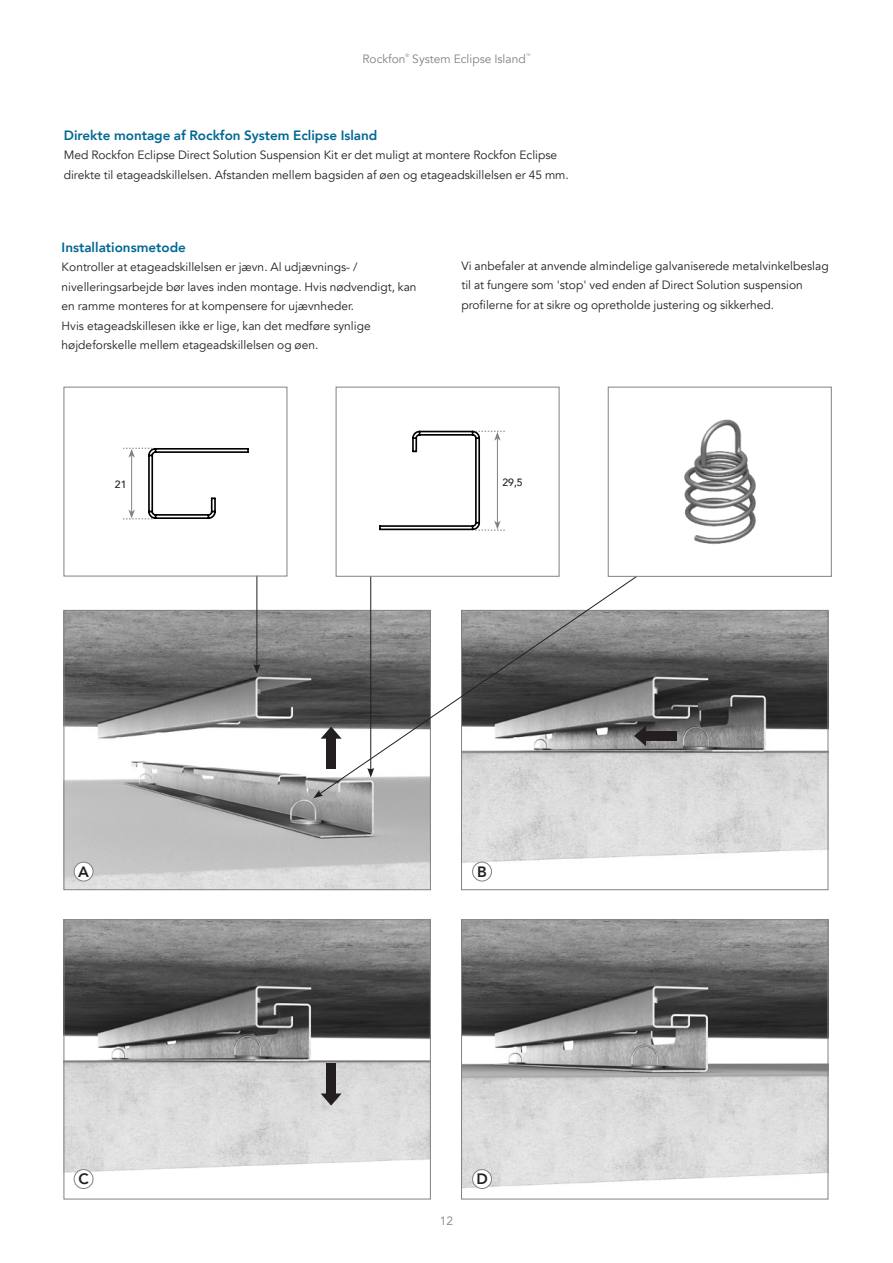
<style>
.page{position:relative;width:893px;height:1263px;background:#fff}
.page>*{position:absolute;margin:0;border:0;box-sizing:border-box;transform-origin:0 0}
.t1{font:800 15px "Avenir";color:#231f20}
.t2{font:800 13.5px "Avenir";color:#006893}
.t3{font:12px/19.5px "Avenir";color:#231f20}
.t4{font:12px "Avenir";color:#808285}
.t5{font:500 10.5px "Avenir";color:#231f20}
.t6{font:4.8px "Avenir";color:#808285}
</style>
<div class="page">
<img style="left:66px;top:612px;width:363px;height:276px">
<img style="left:66px;top:921px;width:363px;height:268px">
<div style="left:64px;top:919px;width:367px;height:280px;border:1px solid #808285"></div>
<img style="left:463px;top:612px;width:363px;height:270px">
<img style="left:463px;top:921px;width:363px;height:268px">
<div style="left:461px;top:919px;width:367px;height:280px;border:1px solid #808285"></div>
<hr style="left:256px;top:576px;width:1px;height:90px;background:#231f20">
<svg style="left:253px;top:664px;width:7px;height:10px"></svg>
<svg style="left:318px;top:575px;width:320px;height:220px"></svg>
<svg style="left:313px;top:790px;width:10px;height:8px"></svg>
<hr style="left:370px;top:576px;width:1px;height:194px;background:#231f20">
<svg style="left:367px;top:768px;width:7px;height:9px"></svg>
<div style="left:326px;top:738px;width:10px;height:31px;background:#231f20"></div>
<svg style="left:321px;top:726px;width:21px;height:13px"></svg>
<div style="left:326px;top:1063px;width:10px;height:31px;background:#231f20"></div>
<svg style="left:321px;top:1093px;width:21px;height:12px"></svg>
<div style="left:645px;top:731px;width:31px;height:10px;background:#231f20"></div>
<svg style="left:634px;top:725px;width:12px;height:21px"></svg>
<div style="left:74px;top:862px;width:19px;height:19px;background:#fff;border-radius:50%"></div>
<div style="left:74px;top:862px;width:19px;height:19px;border:1px solid #808285;border-radius:50%"></div>
<div style="left:74px;top:1169px;width:19px;height:19px;background:#fff;border-radius:50%"></div>
<div style="left:74px;top:1169px;width:19px;height:20px;border:1px solid #808285;border-radius:50%"></div>
<div style="left:473px;top:862px;width:18px;height:19px;background:#fff;border-radius:50%"></div>
<div style="left:472px;top:862px;width:20px;height:19px;border:1px solid #808285;border-radius:50%"></div>
<div style="left:473px;top:1169px;width:18px;height:19px;background:#fff;border-radius:50%"></div>
<div style="left:472px;top:1169px;width:20px;height:20px;border:1px solid #808285;border-radius:50%"></div>
<div style="left:64px;top:387px;width:223px;height:189px;border:1px solid #808285"></div>
<svg style="left:123px;top:447px;width:126px;height:73px"></svg>
<div style="left:336px;top:387px;width:223px;height:189px;border:1px solid #808285"></div>
<svg style="left:379px;top:430px;width:126px;height:101px"></svg>
<img style="left:684px;top:419px;width:72px;height:125px">
<div style="left:608px;top:387px;width:223px;height:189px;border:1px solid #808285"></div>
<p class="t4" style="left:362px;top:52px;width:45px">Rockfon</p>
<p class="t6" style="left:406px;top:53px;width:5px">®</p>
<p class="t4" style="left:412px;top:52px;width:115px">System Eclipse Island</p>
<p class="t6" style="left:526px;top:53px;width:6px">™</p>
<p class="t2" style="left:64px;top:124px;width:315px">Direkte montage af Rockfon System Eclipse Island</p>
<p class="t3" style="left:64px;top:146px;width:507px">Med Rockfon Eclipse Direct Solution Suspension Kit er det muligt at montere Rockfon Eclipse direkte til etageadskillelsen. Afstanden mellem bagsiden af øen og etageadskillelsen er 45 mm.</p>
<p class="t2" style="left:62px;top:236px;width:126px">Installationsmetode</p>
<p class="t3" style="left:62px;top:257px;width:356px">Kontroller at etageadskillelsen er jævn. Al udjævnings- / nivelleringsarbejde bør laves inden montage. Hvis nødvendigt, kan en ramme monteres for at kompensere for ujævnheder.<br>Hvis etageadskillesen ikke er lige, kan det medføre synlige højdeforskelle mellem etageadskillelsen og øen.</p>
<p class="t3" style="left:461px;top:256px;width:369px">Vi anbefaler at anvende almindelige galvaniserede metalvinkelbeslag til at fungere som 'stop' ved enden af Direct Solution suspension profilerne for at sikre og opretholde justering og sikkerhed.</p>
<p class="t5" style="left:115px;top:475px;width:13px">21</p>
<p class="t5" style="left:502px;top:473px;width:22px">29,5</p>
<p class="t1" style="left:78px;top:860px;width:12px">A</p>
<p class="t1" style="left:78px;top:1167px;width:12px">C</p>
<p class="t1" style="left:477px;top:860px;width:11px">B</p>
<p class="t4" style="left:440px;top:1213px;width:15px">12</p>
<p class="t1" style="left:476px;top:1167px;width:13px">D</p>
</div>
